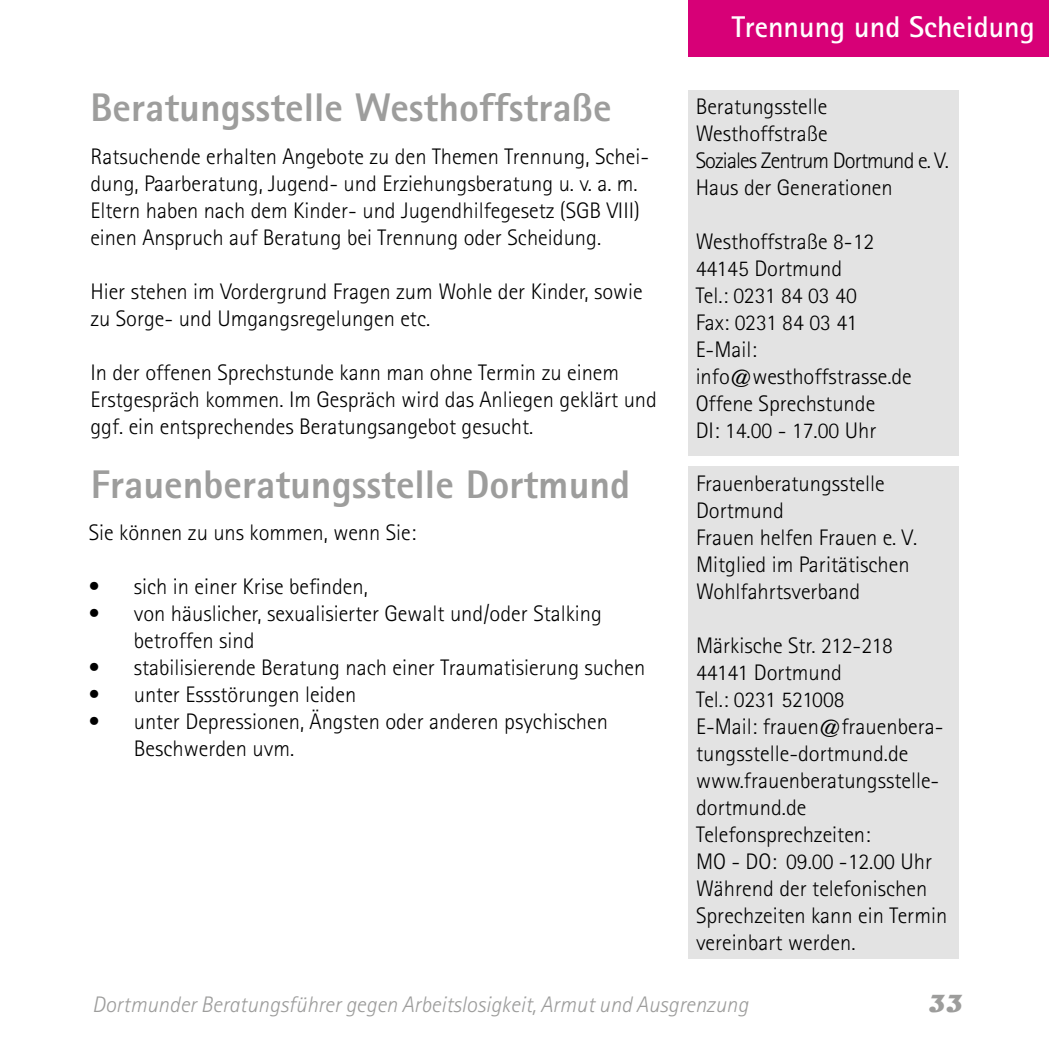
<style>
.page{position:relative;width:1049px;height:1049px;background:#fff}
.page>*{position:absolute;margin:0;border:0;box-sizing:border-box;transform-origin:0 0}
.t1{font:800 40px "Rotis Sans Serif";color:#9d9d9c}
.t2{font:700 30px "Rotis Sans Serif";color:#fff}
.t3{font:700 25px "Magneto";color:#9d9d9c}
.t4{font:300 22.5px/27px "Rotis Sans Serif";color:#000}
.t5{font:italic 300 22.5px "Rotis Sans Serif";color:#9d9d9c}
</style>
<div class="page">
<div style="left:688px;top:0;width:361px;height:57px;background:#d70077"></div>
<div style="left:688px;top:90px;width:270px;height:365px;background:#e3e3e3"></div>
<div style="left:689px;top:466px;width:270px;height:493px;background:#e3e3e3"></div>
<h1 class="t1" style="left:90px;top:82px;width:523px">Beratungsstelle Westhoffstraße</h1>
<p class="t4" style="left:90px;top:143px;width:560px">Ratsuchende erhalten Angebote zu den Themen Trennung, Schei&shy;dung, Paarberatung, Jugend- und Erziehungsberatung u. v. a. m.<br>Eltern haben nach dem Kinder- und Jugendhilfegesetz (SGB VIII) einen Anspruch auf Beratung bei Trennung oder Scheidung.</p>
<p class="t4" style="left:90px;top:278px;width:554px">Hier stehen im Vordergrund Fragen zum Wohle der Kinder, sowie zu Sorge- und Umgangsregelungen etc.</p>
<p class="t4" style="left:90px;top:359px;width:568px">In der offenen Sprechstunde kann man ohne Termin zu einem<br>Erstgespräch kommen. Im Gespräch wird das Anliegen geklärt und ggf. ein entsprechendes Beratungsangebot gesucht.</p>
<h1 class="t1" style="left:91px;top:459px;width:541px">Frauenberatungsstelle Dortmund</h1>
<p class="t4" style="left:89px;top:519px;width:329px">Sie können zu uns kommen, wenn Sie:</p>
<p class="t4" style="left:89px;top:573px;width:281px">• sich in einer Krise befinden,</p>
<p class="t4" style="left:134px;top:600px;width:470px;text-indent:-45px">• von häuslicher, sexualisierter Gewalt und/oder Stalking betroffen sind</p>
<p class="t4" style="left:89px;top:654px;width:558px">• stabilisierende Beratung nach einer Traumatisierung suchen</p>
<p class="t4" style="left:89px;top:681px;width:269px">• unter Essstörungen leiden</p>
<p class="t4" style="left:134px;top:708px;width:476px;text-indent:-45px">• unter Depressionen, Ängsten oder anderen psychischen<br>Beschwerden uvm.</p>
<h2 class="t2" style="left:732px;top:8px;width:304px">Trennung und Scheidung</h2>
<p class="t4" style="left:696px;top:93px;width:255px">Beratungsstelle<br>Westhoffstraße<br>Soziales Zentrum Dortmund e. V.<br>Haus der Generationen</p>
<p class="t4" style="left:696px;top:228px;width:218px">Westhoffstraße 8-12<br>44145 Dortmund<br>Tel.: 0231 84 03 40<br>Fax: 0231 84 03 41<br>E-Mail: info@westhoffstrasse.de<br>Offene Sprechstunde<br>DI: 14.00 - 17.00 Uhr</p>
<p class="t4" style="left:696px;top:469px;width:223px">Frauenberatungsstelle<br>Dortmund<br>Frauen helfen Frauen e. V.<br>Mitglied im Paritätischen<br>Wohlfahrtsverband</p>
<p class="t4" style="left:696px;top:631px;width:253px">Märkische Str. 212-218<br>44141 Dortmund<br>Tel.: 0231 521008<br>E-Mail: frauen@frauenbera&shy;tungsstelle-dortmund.de www.frauenberatungsstelle&shy;dortmund.de<br>Telefonsprechzeiten:<br>MO - DO: 09.00 -12.00 Uhr<br>Während der telefonischen<br>Sprechzeiten kann ein Termin vereinbart werden.</p>
<p class="t5" style="left:92px;top:991px;width:658px">Dortmunder Beratungsführer gegen Arbeitslosigkeit, Armut und Ausgrenzung</p>
<p class="t3" style="left:928px;top:989px;width:36px">33</p>
</div>
